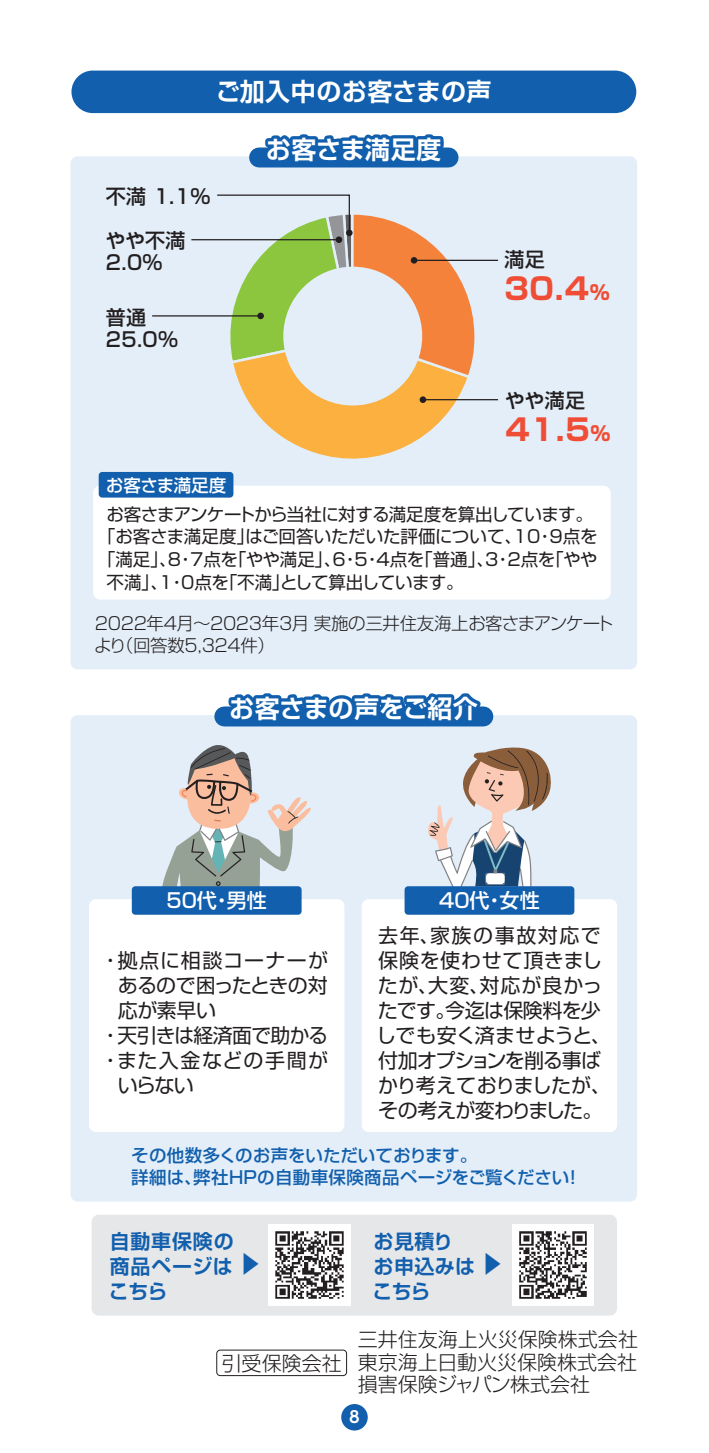
<style>
.page{position:relative;width:709px;height:1453px;background:#fff}
.page>*{position:absolute;margin:0;border:0;box-sizing:border-box;transform-origin:0 0}
.t1{font:700 30px "Shin Go Pro";color:#ef4d35}
.t2{font:700 25px "Shin Go Pro De";letter-spacing:.01em;color:#fff}
.t3{font:700 25px "Shin Go Pro De";letter-spacing:-.01em;color:#fff}
.t4{font:700 24px "Shin Go Pro De";color:#115fad}
.t5{font:20px/25px "Shin Go Pro";letter-spacing:-.02em;color:#231f20}
.t6{font:300 20px/22.5px "Shin Go Pro";color:#231f20;text-align:justify}
.t7{font:700 20px/25px "Shin Go Pro De";letter-spacing:.02em;color:#115fad;text-align:justify}
.t8{font:500 20px/22px "Shin Go Pro";letter-spacing:.02em;color:#231f20}
.t9{font:500 20px "Shin Go Pro";color:#fff}
.t10{font:20px "Shin Go Pro";letter-spacing:.065em;color:#231f20}
.t11{font:20px "Shin Go Pro";letter-spacing:-.045em;color:#231f20}
.t12{font:20px "Shin Go Pro";letter-spacing:.075em;color:#231f20}
.t13{font:300 20px "UD Shin Go Pro";color:#231f20}
.t14{font:17.5px "Shin Go Pro";letter-spacing:-.02em;color:#231f20}
.t15{font:500 17.5px/22.8px "Shin Go Pro";letter-spacing:.01em;color:#115fad}
.t16{font:300 17.5px/22.8px "Shin Go Pro";letter-spacing:-.02em;color:#231f20}
.t17{font:17.5px "Shin Go Pro";letter-spacing:-.04em;color:#231f20}
.t18{font:500 17.5px "Shin Go Pro";letter-spacing:-.02em;color:#fff}
.t19{font:700 16px "UD Shin Go Pro De";color:#fff}
.s1{font-size:20px}
</style>
<div class="page">
<div style="left:70px;top:156px;width:567px;height:513px;background:#e3eef8;border-radius:7px"></div>
<div style="left:92px;top:1215px;width:525px;height:100px;background:#e6e7e9;border-radius:7px"></div>
<div style="left:93px;top:486px;width:517px;height:114px;background:#fff;border-radius:7px"></div>
<div style="left:70px;top:715px;width:567px;height:486px;background:#e3eef8;border-radius:7px"></div>
<div style="left:362px;top:899px;width:255px;height:233px;background:#fff;border-radius:7px"></div>
<div style="left:89px;top:899px;width:255px;height:233px;background:#fff;border-radius:7px"></div>
<div style="left:71px;top:71px;width:565px;height:42px;background:#115fad;border-radius:21px"></div>
<svg style="left:214px;top:693px;width:272px;height:34px;background:#2e72b7"></svg>
<svg style="left:249px;top:134px;width:201px;height:34px;background:#2d72b6"></svg>
<div style="left:99px;top:472px;width:134px;height:26px;background:#115fad;border-radius:4px"></div>
<svg style="left:428px;top:747px;width:123px;height:139px"></svg>
<svg style="left:162px;top:745px;width:149px;height:146px"></svg>
<div style="left:132px;top:886px;width:169px;height:29px;background:#115fad;border-radius:4px"></div>
<div style="left:404px;top:886px;width:170px;height:29px;background:#115fad;border-radius:4px"></div>
<hr style="left:414px;top:260px;width:84px;height:1px;background:#231f20">
<svg style="left:216px;top:194px;width:262px;height:281px"></svg>
<hr style="left:152px;top:315px;width:109px;height:1px;background:#231f20">
<div style="left:257px;top:313px;width:7px;height:6px;background:#231f20;border-radius:50%"></div>
<hr style="left:191px;top:239px;width:148px;height:1px;background:#231f20">
<div style="left:336px;top:236px;width:6px;height:7px;background:#231f20;border-radius:50%"></div>
<hr style="left:423px;top:399px;width:75px;height:1px;background:#231f20">
<div style="left:419px;top:396px;width:7px;height:7px;background:#231f20;border-radius:50%"></div>
<div style="left:216px;top:1350px;width:131px;height:26px;border:1px solid #231f20;border-radius:4px"></div>
<img style="left:269px;top:1224px;width:81px;height:82px">
<img style="left:512px;top:1224px;width:82px;height:82px">
<div style="left:341px;top:1404px;width:27px;height:26px;background:#115fad;border-radius:50%"></div>
<p class="t2" style="left:216px;top:71px;width:277px">ご加入中のお客さまの声</p>
<p class="t8" style="left:106px;top:183px;width:106px">不満 1.1%</p>
<p class="t8" style="left:105px;top:227px;width:82px">やや不満<br>2.0%</p>
<p class="t8" style="left:106px;top:304px;width:74px">普通<br>25.0%</p>
<p class="t2" style="left:266px;top:129px;width:177px">お客さま満足度</p>
<p class="t8" style="left:504px;top:246px;width:42px">満足</p>
<h1 class="t1" style="left:504px;top:265px;width:107px">30.4<span class="s1">%</span></h1>
<p class="t8" style="left:505px;top:387px;width:82px">やや満足</p>
<h1 class="t1" style="left:505px;top:406px;width:107px">41.5<span class="s1">%</span></h1>
<p class="t18" style="left:106px;top:470px;width:121px">お客さま満足度</p>
<p class="t17" style="left:106px;top:500px;width:488px">お客さまアンケートから当社に対する満足度を算出しています。</p>
<p class="t14" style="left:98px;top:522px;width:501px">「お客さま満足度」はご回答いただいた評価について、10・9点を</p>
<p class="t14" style="left:98px;top:545px;width:501px">「満足」、8・7点を「やや満足」、6・5・4点を「普通」、3・2点を「やや</p>
<p class="t14" style="left:107px;top:568px;width:358px">不満」、1・0点を「不満」として算出しています。</p>
<p class="t16" style="left:94px;top:609px;width:521px">2022年4月～2023年3月 実施の三井住友海上お客さまアンケートより（回答数5,324件）</p>
<p class="t3" style="left:229px;top:688px;width:250px">お客さまの声をご紹介</p>
<p class="t9" style="left:166px;top:884px;width:102px">50代・男性</p>
<p class="t9" style="left:439px;top:884px;width:102px">40代・女性</p>
<p class="t5" style="left:376px;top:921px;width:236px">去年、家族の事故対応で保険を使わせて頂きましたが、大変、対応が良かったです。今迄は保険料を少しでも安く済ませようと、付加オプションを削る事ばかり考えておりましたが、その考えが変わりました。</p>
<p class="t15" style="left:131px;top:1141px;width:452px">その他数多くのお声をいただいております。<br>詳細は、弊社HPの自動車保険商品ページをご覧ください！</p>
<p class="t10" style="left:100px;top:944px;width:229px">・拠点に相談コーナーが</p>
<p class="t11" style="left:118px;top:969px;width:211px">あるので困ったときの対</p>
<p class="t5" style="left:118px;top:996px;width:100px">応が素早い</p>
<p class="t5" style="left:100px;top:1021px;width:229px">・天引きは経済面で助かる</p>
<p class="t12" style="left:100px;top:1044px;width:229px">・また入金などの手間が</p>
<p class="t5" style="left:118px;top:1071px;width:77px">いらない</p>
<p class="t7" style="left:109px;top:1226px;width:126px">自動車保険の商品ページはこちら</p>
<p class="t7" style="left:372px;top:1226px;width:104px;text-align:left">お見積りお申込みはこちら</p>
<p class="t4" style="left:238px;top:1244px;width:26px">▶</p>
<p class="t4" style="left:480px;top:1244px;width:26px">▶</p>
<p class="t13" style="left:222px;top:1347px;width:121px">引受保険会社</p>
<p class="t6" style="left:358px;top:1326px;width:281px">三井住友海上火災保険株式会社東京海上日動火災保険株式会社損害保険ジャパン株式会社</p>
<p class="t19" style="left:349px;top:1404px;width:12px">8</p>
</div>
